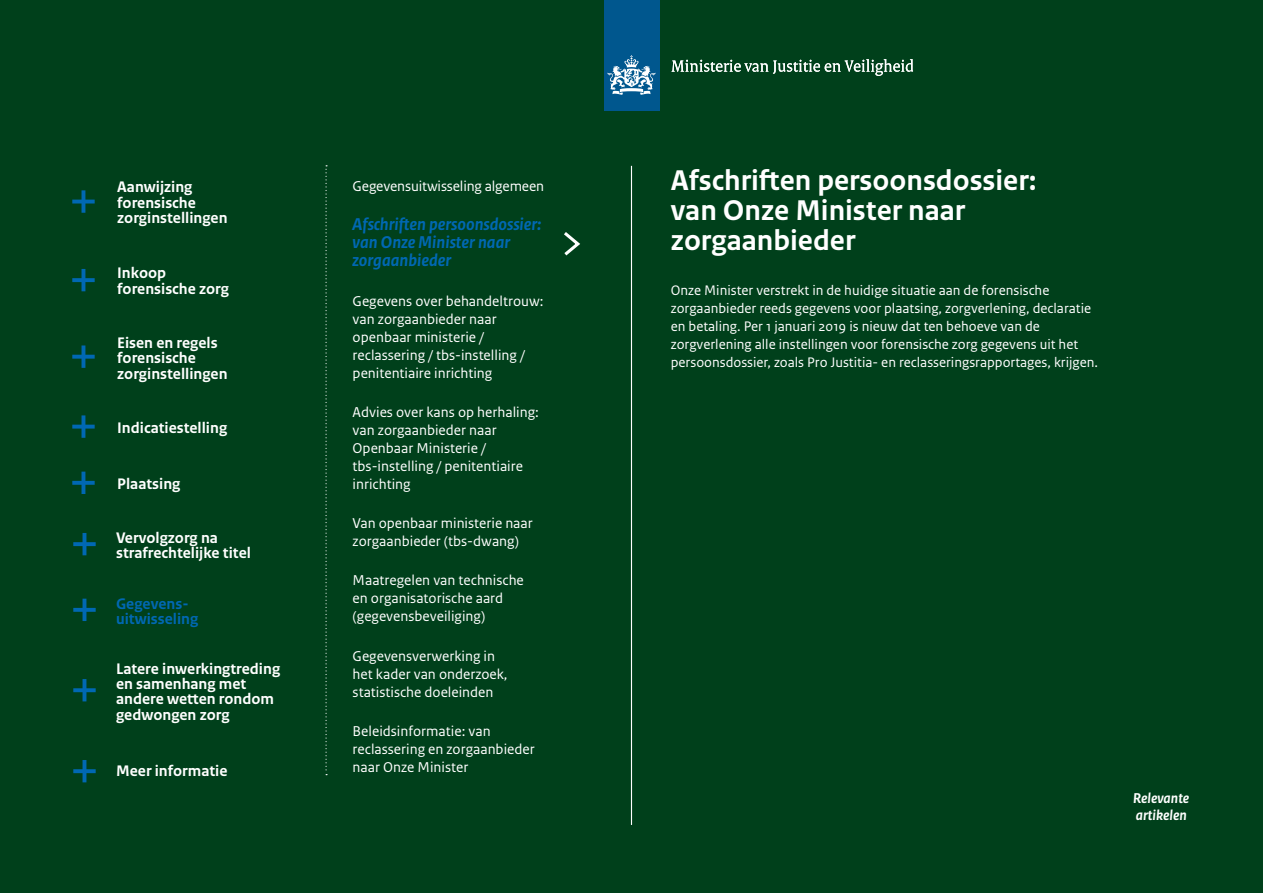
<style>
.page{position:relative;width:1263px;height:893px;background:#00401b}
.page>*{position:absolute;margin:0;border:0;box-sizing:border-box;transform-origin:0 0}
.t1{font:700 30px/30px "Rijksoverheid Sans Text";color:#fff}
.t2{font:italic 700 18px/18px "Rijksoverheid Sans Text";color:#0068b3}
.t3{font:700 16.05px/15.5px "Rijksoverheid Sans Text";color:#fff}
.t4{font:700 16.05px/15.5px "Rijksoverheid Sans Text";color:#0068b3}
.t5{font:15px/18px "Rijksoverheid Sans Text";color:#fff}
.t6{font:italic 700 15px/17.5px "Rijksoverheid Sans Text";color:#fff}
.t7{font:14.55px/18px "Rijksoverheid Sans Text";color:#fff}
</style>
<div class="page">
<div style="left:604px;top:0;width:55px;height:111px;background:#00578e"></div>
<svg style="left:607px;top:55px;width:48px;height:40px"></svg>
<svg style="left:671px;top:59px;width:242px;height:17px"></svg>
<hr style="left:82px;top:415px;width:3px;height:23px;background:#0068b3">
<svg style="left:72px;top:425px;width:23px;height:4px"></svg>
<hr style="left:83px;top:533px;width:3px;height:22px;background:#0068b3">
<svg style="left:73px;top:542px;width:23px;height:4px"></svg>
<hr style="left:83px;top:760px;width:3px;height:22px;background:#0068b3">
<svg style="left:73px;top:769px;width:23px;height:4px"></svg>
<hr style="left:83px;top:599px;width:3px;height:22px;background:#0068b3">
<svg style="left:73px;top:608px;width:23px;height:4px"></svg>
<hr style="left:83px;top:679px;width:3px;height:22px;background:#0068b3">
<svg style="left:73px;top:688px;width:23px;height:4px"></svg>
<hr style="left:82px;top:269px;width:3px;height:22px;background:#0068b3">
<svg style="left:72px;top:278px;width:23px;height:4px"></svg>
<hr style="left:82px;top:190px;width:3px;height:23px;background:#0068b3">
<svg style="left:72px;top:200px;width:23px;height:4px"></svg>
<hr style="left:82px;top:472px;width:3px;height:22px;background:#0068b3">
<svg style="left:72px;top:481px;width:23px;height:4px"></svg>
<hr style="left:82px;top:345px;width:3px;height:23px;background:#0068b3">
<svg style="left:72px;top:355px;width:23px;height:4px"></svg>
<hr style="left:631px;top:166px;width:1px;height:659px;background:#fff">
<svg style="left:564px;top:232px;width:16px;height:24px"></svg>
<svg style="left:325px;top:165px;width:2px;height:610px"></svg>
<p class="t3" style="left:117px;top:179px;width:112px">Aanwijzing forensische zorginstellingen</p>
<p class="t3" style="left:117px;top:266px;width:113px">Inkoop forensische zorg</p>
<p class="t3" style="left:117px;top:335px;width:112px">Eisen en regels forensische zorginstellingen</p>
<p class="t3" style="left:117px;top:420px;width:111px">Indicatiestelling</p>
<p class="t3" style="left:117px;top:476px;width:65px">Plaatsing</p>
<p class="t3" style="left:116px;top:530px;width:136px">Vervolgzorg na strafrechtelijke titel</p>
<p class="t4" style="left:116px;top:596px;width:84px">Gegevens&shy;uitwisseling</p>
<p class="t3" style="left:116px;top:661px;width:166px">Latere inwerkingtreding en samenhang met andere wetten rondom gedwongen zorg</p>
<p class="t3" style="left:116px;top:764px;width:113px">Meer informatie</p>
<p class="t5" style="left:353px;top:177px;width:193px">Gegevensuitwisseling algemeen</p>
<p class="t2" style="left:353px;top:216px;width:190px">Afschriften persoonsdossier: van Onze Minister naar zorgaanbieder</p>
<p class="t5" style="left:353px;top:292px;width:192px">Gegevens over behandeltrouw: van zorgaanbieder naar openbaar ministerie / reclassering / tbs-instelling / penitentiaire inrichting</p>
<p class="t5" style="left:353px;top:403px;width:188px">Advies over kans op herhaling: van zorgaanbieder naar<br>Openbaar Ministerie / tbs-instelling / penitentiaire inrichting</p>
<p class="t5" style="left:353px;top:515px;width:182px">Van openbaar ministerie naar zorgaanbieder (tbs-dwang)</p>
<p class="t5" style="left:353px;top:572px;width:173px">Maatregelen van technische en organisatorische aard (gegevensbeveiliging)</p>
<p class="t5" style="left:353px;top:647px;width:156px">Gegevensverwerking in het kader van onderzoek, statistische doeleinden</p>
<p class="t5" style="left:353px;top:722px;width:184px">Beleidsinformatie: van reclassering en zorgaanbieder naar Onze Minister</p>
<h1 class="t1" style="left:671px;top:166px;width:367px">Afschriften persoonsdossier: van Onze Minister naar zorgaanbieder</h1>
<p class="t7" style="left:671px;top:281px;width:429px">Onze Minister verstrekt in de huidige situatie aan de forensische zorgaanbieder reeds gegevens voor plaatsing, zorgverlening, declaratie en betaling. Per 1 januari 2019 is nieuw dat ten behoeve van de zorgverlening alle instellingen voor forensische zorg gegevens uit het persoonsdossier, zoals Pro Justitia- en reclasseringsrapportages, krijgen.</p>
<p class="t6" style="left:1133px;top:790px;width:58px">Relevante artikelen</p>
</div>
